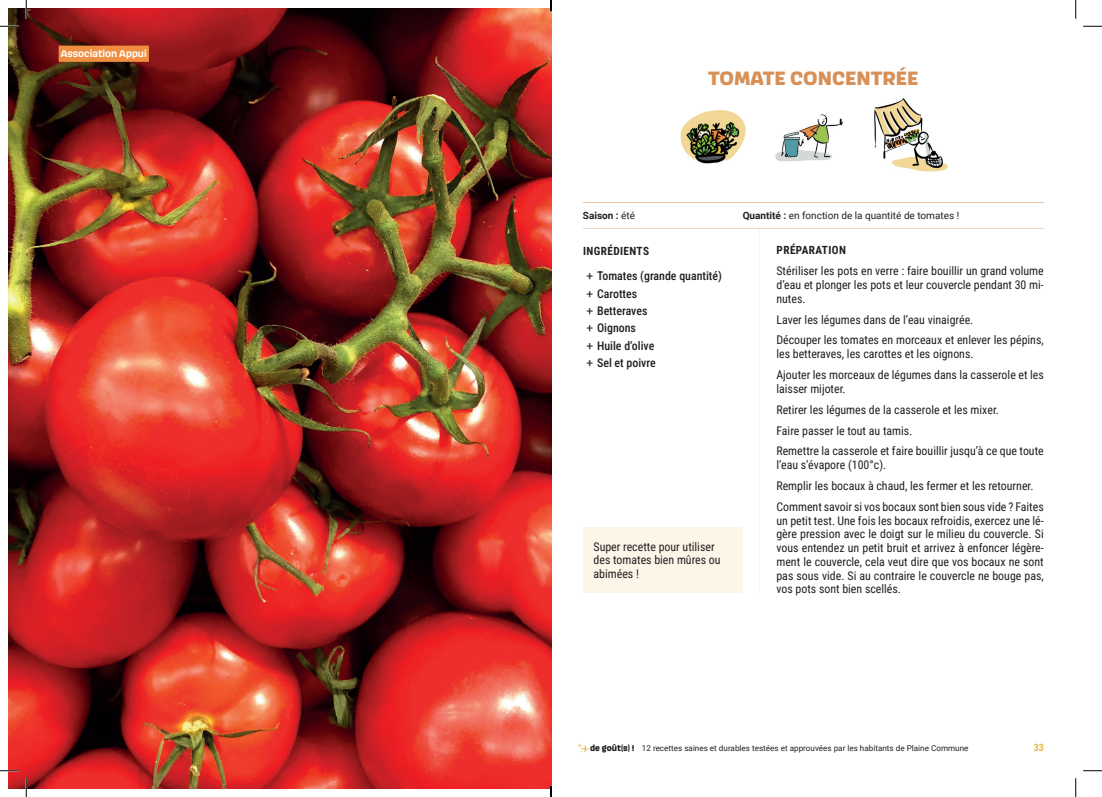
<style>
.page{position:relative;width:1102px;height:797px;background:#fff}
.page>*{position:absolute;margin:0;border:0;box-sizing:border-box;transform-origin:0 0}
.t1{font:800 20px "Scarlet";color:#d79057}
.t2{font:11.88px/13.8px "Roboto Condensed";color:#231f20}
.t3{font:500 11.88px/17.2px "Roboto Condensed";color:#231f20}
.t4{font:700 11.25px "Roboto Condensed";letter-spacing:.035em;color:#231f20}
.t5{font:10px "Roboto";color:#231f20}
.t6{font:700 10px "Scarlet";color:#fff}
.t7{font:700 10px "Roboto";color:#231f20}
.t8{font:700 10px "Roboto Condensed";color:#eab843}
.t9{font:8.12px "Roboto";color:#231f20}
.s1{font-weight:400}
.s2{font-weight:700}
.s3{font-family:"Roboto";font-weight:400}
.s4{font-family:"Scarlet";font-weight:800;font-size:8.62px}
</style>
<div class="page">
<svg style="left:577px;top:743px;width:12px;height:9px"></svg>
<img style="left:9px;top:9px;width:542px;height:779px">
<hr style="left:583px;top:202px;width:460px;height:1px;background:#eac29f">
<svg style="left:583px;top:228px;width:460px;height:365px"></svg>
<div style="left:583px;top:527px;width:159px;height:66px;background:#fcf6e9"></div>
<div style="left:59px;top:46px;width:90px;height:16px;background:#ef8e41"></div>
<img style="left:874px;top:98px;width:74px;height:74px">
<img style="left:775px;top:114px;width:69px;height:48px">
<img style="left:680px;top:110px;width:66px;height:54px">
<svg style="left:0;top:25px;width:19px;height:2px"></svg>
<svg style="left:1083px;top:25px;width:18px;height:2px"></svg>
<svg style="left:0;top:770px;width:19px;height:1px"></svg>
<svg style="left:1083px;top:770px;width:18px;height:1px"></svg>
<svg style="left:25px;top:0;width:2px;height:19px"></svg>
<svg style="left:25px;top:778px;width:2px;height:19px"></svg>
<svg style="left:1075px;top:0;width:1px;height:19px"></svg>
<svg style="left:1075px;top:778px;width:1px;height:19px"></svg>
<svg style="left:550px;top:785px;width:1px;height:12px"></svg>
<p class="t6" style="left:61px;top:47px;width:88px">Association Appui</p>
<h1 class="t1" style="left:708px;top:64px;width:212px">TOMATE CONCENTRÉE</h1>
<p class="t7" style="left:583px;top:208px;width:54px">Saison : <span class="s1">été</span></p>
<p class="t5" style="left:742px;top:208px;width:218px"><span class="s2">Quantité :</span> en fonction de la quantité de tomates !</p>
<p class="t4" style="left:776px;top:242px;width:71px">PRÉPARATION</p>
<p class="t2" style="left:776px;top:264px;width:269px;text-align:justify">Stériliser les pots en verre : faire bouillir un grand volume d’eau et plonger les pots et leur couvercle pendant 30 mi&shy;nutes.</p>
<p class="t2" style="left:776px;top:308px;width:269px;line-height:20.9px">Laver les légumes dans de l’eau vinaigrée.<br>Découper les tomates en morceaux et enlever les pépins,</p>
<p class="t2" style="left:776px;top:343px;width:269px;line-height:20.9px">les betteraves, les carottes et les oignons.<br>Ajouter les morceaux de légumes dans la casserole et les</p>
<p class="t2" style="left:776px;top:378px;width:269px;line-height:20.9px">laisser mijoter.<br>Retirer les légumes de la casserole et les mixer.<br>Faire passer le tout au tamis.<br>Remettre la casserole et faire bouillir jusqu’à ce que toute</p>
<p class="t2" style="left:776px;top:454px;width:269px;line-height:20.9px">l’eau s’évapore (100°c).<br>Remplir les bocaux à chaud, les fermer et les retourner.<br>Comment savoir si vos bocaux sont bien sous vide ? Faites</p>
<p class="t2" style="left:776px;top:513px;width:269px;text-align:justify">un petit test. Une fois les bocaux refroidis, exercez une lé&shy;gère pression avec le doigt sur le milieu du couvercle. Si vous entendez un petit bruit et arrivez à enfoncer légère&shy;ment le couvercle, cela veut dire que vos bocaux ne sont pas sous vide. Si au contraire le couvercle ne bouge pas, vos pots sont bien scellés.</p>
<p class="t4" style="left:583px;top:243px;width:67px">INGRÉDIENTS</p>
<p class="t3" style="left:586px;top:267px;width:137px"><span class="s3">+</span> Tomates (grande quantité) <span class="s3">+</span> Carottes<br><span class="s3">+</span> Betteraves<br><span class="s3">+</span> Oignons<br><span class="s3">+</span> Huile d’olive<br><span class="s3">+</span> Sel et poivre</p>
<p class="t2" style="left:593px;top:539px;width:129px">Super recette pour utiliser des tomates bien mûres ou abimées !</p>
<p class="t9" style="left:590px;top:742px;width:380px"><span class="s4">de goût(s) !</span> 12 recettes saines et durables testées et approuvées par les habitants de Plaine Commune</p>
<p class="t8" style="left:1033px;top:740px;width:12px">33</p>
</div>
